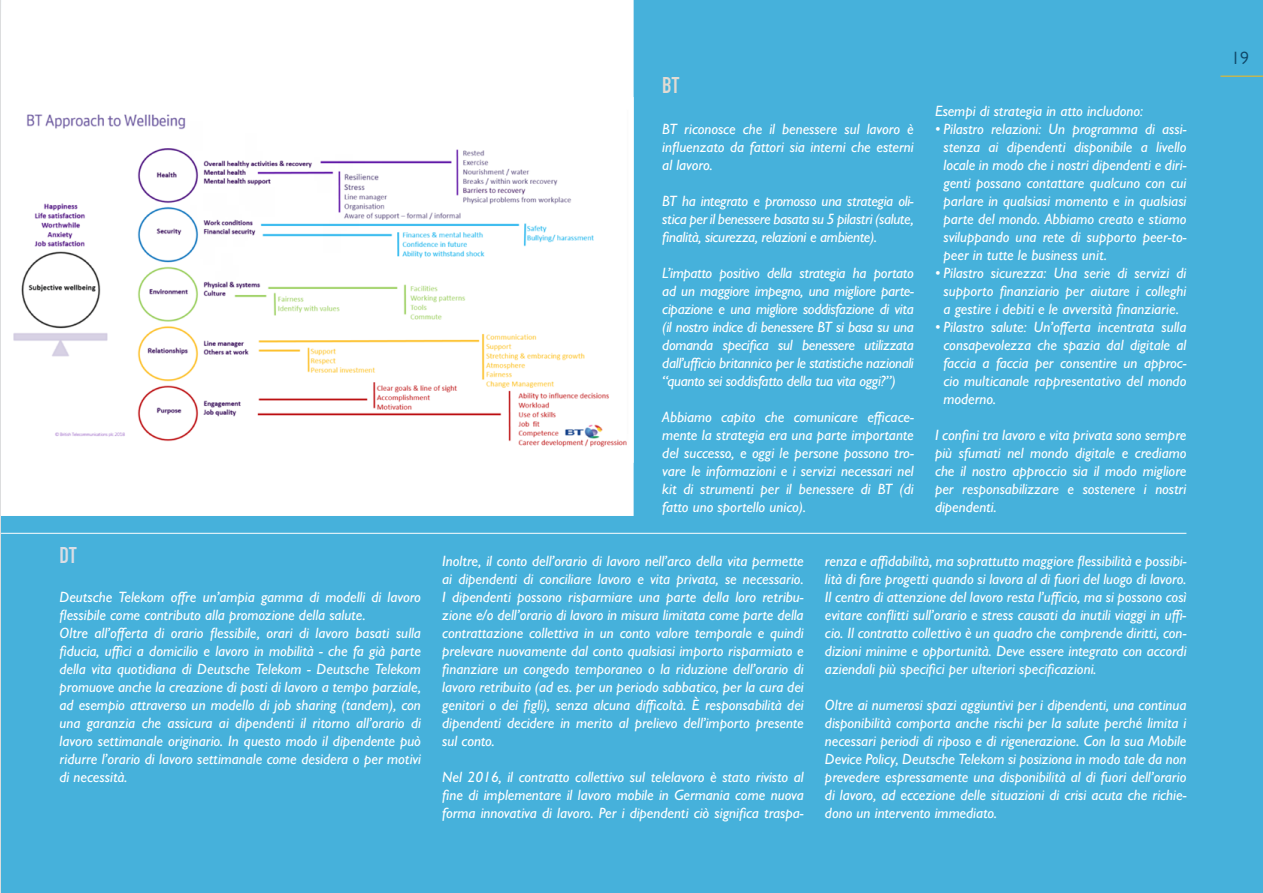
<style>
.page{position:relative;width:1263px;height:893px;background:#fff}
.page>*{position:absolute;margin:0;border:0;box-sizing:border-box;transform-origin:0 0}
.t1{font:22.5px "DIN Engschrift Std";color:#dadee5}
.t2{font:22.5px "DIN Engschrift Std";color:#e2dbd3}
.t3{font:18px "Gill Sans MT Pro";color:#0f4768}
.t4{font:italic 500 15px/18px "Gill Sans MT Pro";color:#fff;text-align:justify}
</style>
<div class="page">
<div style="left:1px;top:0;width:1262px;height:893px;background:#46b1db"></div>
<div style="left:1px;top:0;width:633px;height:516px;background:#fff"></div>
<img style="left:1px;top:97px;width:633px;height:366px">
<hr style="left:0;top:0;width:1px;height:893px;background:#d1d3d4">
<hr style="left:1px;top:533px;width:1185px;height:1px;background:#fff">
<hr style="left:1220px;top:76px;width:43px;height:1px;background:#fdb913">
<h1 class="t1" style="left:60px;top:542px;width:19px">DT</h1>
<p class="t4" style="left:60px;top:587px;width:363px;text-align:left">Deutsche Telekom offre un’ampia gamma di modelli di lavoro flessibile come contributo alla promozione della salute.<br>Oltre all’offerta di orario flessibile, orari di lavoro basati sulla fiducia, uffici a domicilio e lavoro in mobilità - che fa già parte della vita quotidiana di Deutsche Telekom - Deutsche Telekom promuove anche la creazione di posti di lavoro a tempo parziale, ad esempio attraverso un modello di job sharing (tandem), con una garanzia che assicura ai dipendenti il ritorno all’orario di lavoro settimanale originario. In questo modo il dipendente può ridurre l’orario di lavoro settimanale come desidera o per motivi di necessità.</p>
<h1 class="t2" style="left:662px;top:71px;width:19px">BT</h1>
<p class="t4" style="left:662px;top:119px;width:253px">BT riconosce che il benessere sul lavoro è influenzato da fattori sia interni che esterni al lavoro.</p>
<p class="t4" style="left:662px;top:191px;width:253px">BT ha integrato e promosso una strategia oli&shy;stica per il benessere basata su 5 pilastri (salute, finalità, sicurezza, relazioni e ambiente).</p>
<p class="t4" style="left:662px;top:263px;width:253px">L’impatto positivo della strategia ha portato ad un maggiore impegno, una migliore parte&shy;cipazione e una migliore soddisfazione di vita (il nostro indice di benessere BT si basa su una domanda specifica sul benessere utilizzata dall’ufficio britannico per le statistiche nazionali “quanto sei soddisfatto della tua vita oggi?”)</p>
<p class="t4" style="left:662px;top:407px;width:253px">Abbiamo capito che comunicare efficace&shy;mente la strategia era una parte importante del successo, e oggi le persone possono tro&shy;vare le informazioni e i servizi necessari nel kit di strumenti per il benessere di BT (di fatto uno sportello unico).</p>
<p class="t4" style="left:935px;top:101px;width:210px">Esempi di strategia in atto includono:</p>
<p class="t4" style="left:943px;top:119px;width:244px;text-indent:-9px">• Pilastro relazioni: Un programma di assi&shy;stenza ai dipendenti disponibile a livello locale in modo che i nostri dipendenti e diri&shy;genti possano contattare qualcuno con cui parlare in qualsiasi momento e in qualsiasi parte del mondo. Abbiamo creato e stiamo sviluppando una rete di supporto peer-to&shy;peer in tutte le business unit.</p>
<p class="t4" style="left:935px;top:263px;width:253px;text-align:center">• Pilastro sicurezza: Una serie di servizi di supporto finanziario per aiutare i colleghi a gestire i debiti e le avversità finanziarie.</p>
<p class="t4" style="left:943px;top:317px;width:244px;text-indent:-9px">• Pilastro salute: Un’offerta incentrata sulla consapevolezza che spazia dal digitale al faccia a faccia per consentire un approc&shy;cio multicanale rappresentativo del mondo moderno.</p>
<p class="t4" style="left:935px;top:425px;width:253px">I confini tra lavoro e vita privata sono sempre più sfumati nel mondo digitale e crediamo che il nostro approccio sia il modo migliore per responsabilizzare e sostenere i nostri dipendenti.</p>
<p class="t4" style="left:442px;top:551px;width:363px">Inoltre, il conto dell’orario di lavoro nell’arco della vita permette ai dipendenti di conciliare lavoro e vita privata, se necessario.<br>I dipendenti possono risparmiare una parte della loro retribu&shy;zione e/o dell’orario di lavoro in misura limitata come parte della contrattazione collettiva in un conto valore temporale e quindi prelevare nuovamente dal conto qualsiasi importo risparmiato e finanziare un congedo temporaneo o la riduzione dell’orario di lavoro retribuito (ad es. per un periodo sabbatico, per la cura dei genitori o dei figli), senza alcuna difficoltà. È responsabilità dei dipendenti decidere in merito al prelievo dell’importo presente sul conto.</p>
<p class="t4" style="left:442px;top:767px;width:363px">Nel 2016, il contratto collettivo sul telelavoro è stato rivisto al fine di implementare il lavoro mobile in Germania come nuova forma innovativa di lavoro. Per i dipendenti ciò significa traspa-</p>
<p class="t4" style="left:825px;top:551px;width:363px">renza e affidabilità, ma soprattutto maggiore flessibilità e possibi&shy;lità di fare progetti quando si lavora al di fuori del luogo di lavoro.<br>Il centro di attenzione del lavoro resta l’ufficio, ma si possono così evitare conflitti sull’orario e stress causati da inutili viaggi in uffi&shy;cio. Il contratto collettivo è un quadro che comprende diritti, con&shy;dizioni minime e opportunità. Deve essere integrato con accordi aziendali più specifici per ulteriori specificazioni.</p>
<p class="t4" style="left:825px;top:695px;width:363px">Oltre ai numerosi spazi aggiuntivi per i dipendenti, una continua disponibilità comporta anche rischi per la salute perché limita i necessari periodi di riposo e di rigenerazione. Con la sua Mobile Device Policy, Deutsche Telekom si posiziona in modo tale da non prevedere espressamente una disponibilità al di fuori dell’orario di lavoro, ad eccezione delle situazioni di crisi acuta che richie&shy;dono un intervento immediato.</p>
<p class="t3" style="left:1231px;top:48px;width:19px">19</p>
</div>
